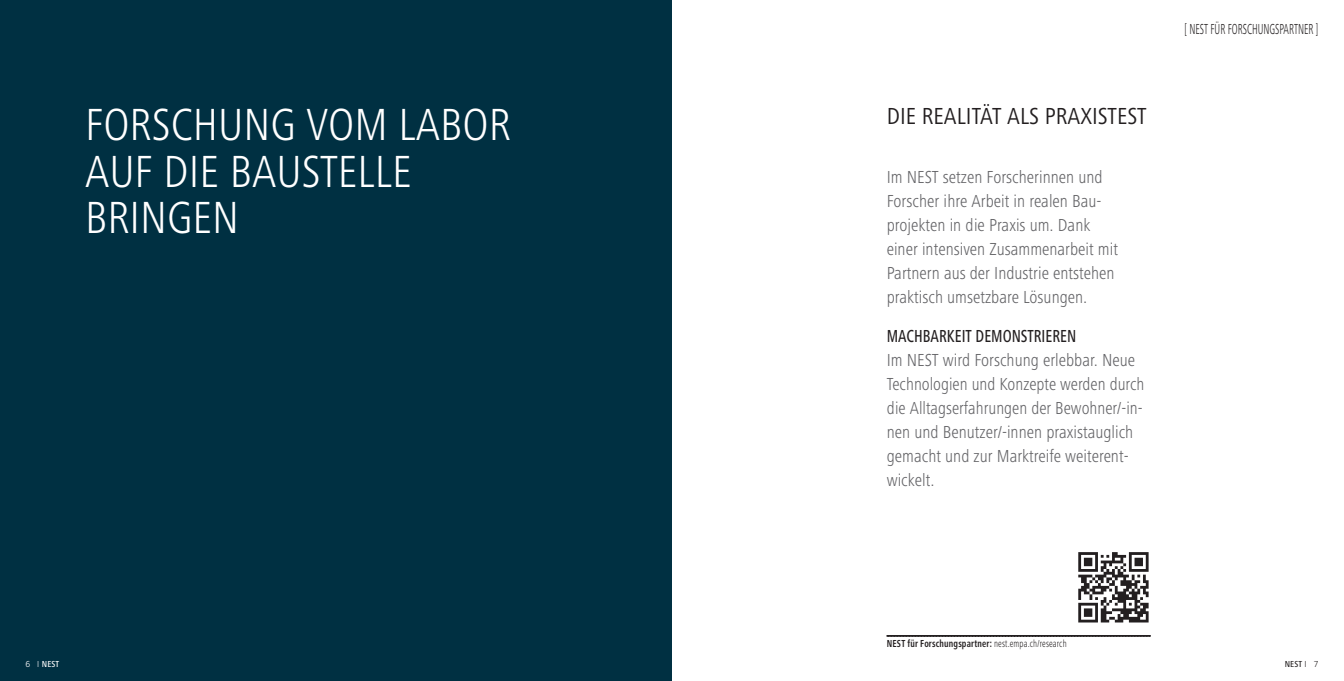
<style>
.page{position:relative;width:1344px;height:681px;background:#fff}
.page>*{position:absolute;margin:0;border:0;box-sizing:border-box;transform-origin:0 0}
.t1{font:300 condensed 46.5px/46.5px "Frutiger Next Pro";color:#fff}
.Titelzeile{font:condensed 24px "Frutiger Next Pro";color:#231f20}
._080_gt_stoff_x08{font:300 condensed 18px/24px "Frutiger Next Pro";color:#636366}
._080_gt_zwischentite{font:500 condensed 18px "Frutiger Next Pro";color:#231f20;scale:.85 1}
._101_rubriktitel_obe{font:300 condensed 15px "Frutiger Next Pro";color:#231f20;scale:.7 1}
._080_gt_hinweis_x08{font:700 condensed 10.5px "Frutiger Next Pro";letter-spacing:.02em;color:#231f20;scale:.85 1}
.t2{font:500 condensed 9px "Frutiger Next Pro";color:#231f20}
.t3{font:500 condensed 9px "Frutiger Next Pro";color:#fff}
.t4{font:300 9px "Frutiger Next Pro";color:#231f20}
.t5{font:300 9px "Frutiger Next Pro";color:#fff}
.s1{font-weight:300;font-stretch:normal}
.s2{font-weight:300}
</style>
<div class="page">
<div style="left:0;top:0;width:672px;height:680px;background:#003042"></div>
<svg style="left:886px;top:635px;width:264px;height:1px"></svg>
<div style="left:1075px;top:549px;width:76px;height:76px;background:linear-gradient(to right,#fff,#fff)"></div>
<svg style="left:1078px;top:552px;width:70px;height:70px"></svg>
<p class="t1" style="left:85px;top:101px;width:427px">FORSCHUNG VOM LABOR<br>AUF DIE BAUSTELLE<br>BRINGEN</p>
<p class="Titelzeile" style="left:887px;top:102px;width:261px">DIE REALITÄT ALS PRAXISTEST</p>
<p class="_080_gt_stoff_x08" style="left:887px;top:165px;width:233px">Im NEST setzen Forscherinnen und Forscher ihre Arbeit in realen Bau&shy;projekten in die Praxis um. Dank einer intensiven Zusammenarbeit mit Partnern aus der Industrie entstehen praktisch umsetzbare Lösungen.</p>
<p class="_080_gt_zwischentite" style="left:887px;top:326px;width:224px">MACHBARKEIT DEMONSTRIEREN</p>
<p class="_080_gt_stoff_x08" style="left:887px;top:348px;width:259px">Im NEST wird Forschung erlebbar. Neue Technologien und Konzepte werden durch die Alltagserfahrungen der Bewohner/-in&shy;nen und Benutzer/-innen praxistauglich gemacht und zur Marktreife weiterent&shy;wickelt.</p>
<p class="_101_rubriktitel_obe" style="left:1184px;top:20px;width:193px">[ NEST FÜR FORSCHUNGSPARTNER ]</p>
<p class="t5" style="left:26px;top:658px;width:6px">6</p>
<p class="t3" style="left:37px;top:658px;width:23px"><span class="s1">I</span> NEST</p>
<p class="_080_gt_hinweis_x08" style="left:887px;top:637px;width:213px">NEST für Forschungspartner: <span class="s2">nest.empa.ch/research</span></p>
<p class="t2" style="left:1284px;top:658px;width:23px">NEST <span class="s1">I</span></p>
<p class="t4" style="left:1313px;top:658px;width:6px">7</p>
</div>
